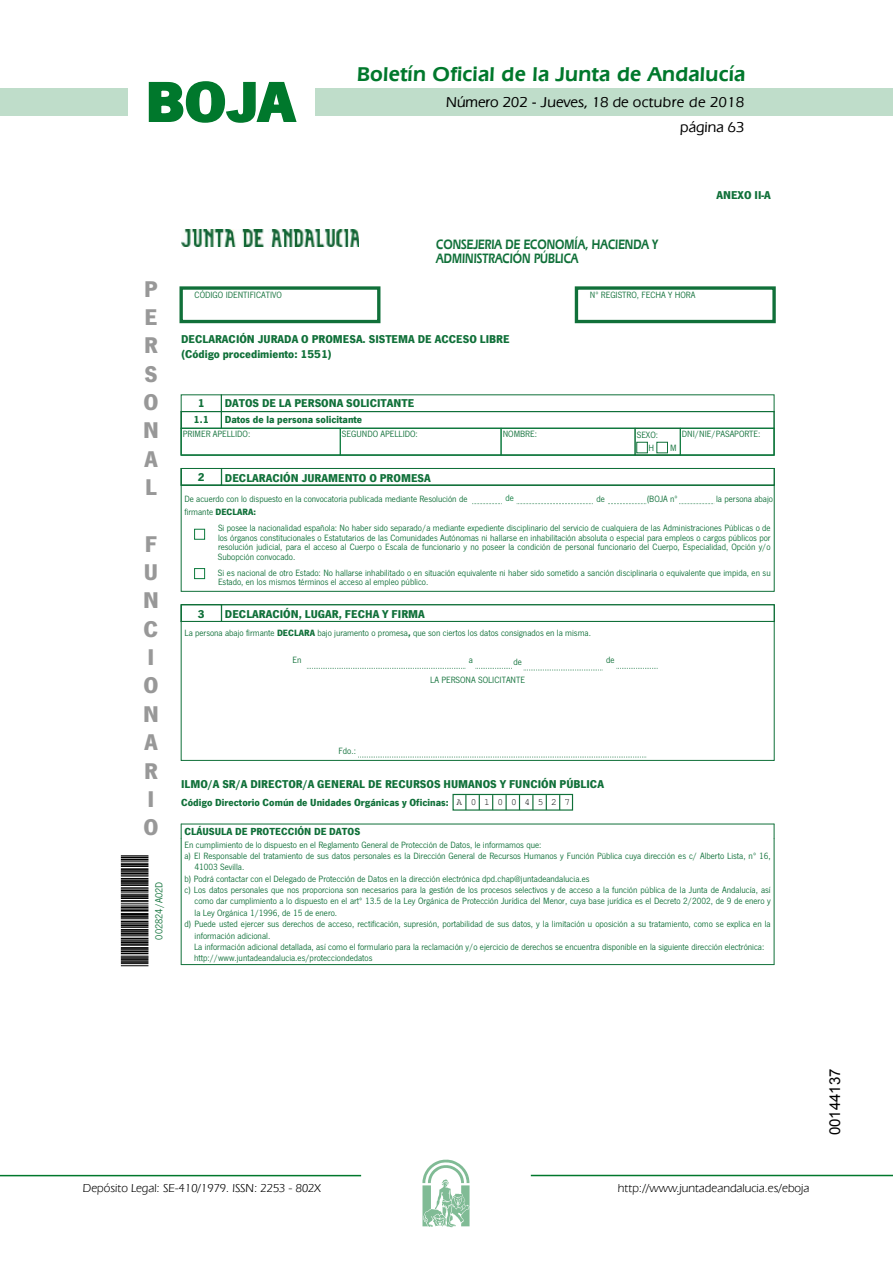
<style>
.page{position:relative;width:893px;height:1263px;background:#fff}
.page>*{position:absolute;margin:0;border:0;box-sizing:border-box;transform-origin:0 0}
.t1{font:700 57.75px "News Got T";color:#00782c;scale:1.14 1}
.t2{font:700 23.55px/28.3px "News Got T";color:#989898;text-align:justify}
.t3{font:600 21px "Eras IT Cby BT";letter-spacing:.01em;color:#00782c}
.t4{font:500 15px/24.5px "Eras IT Cby BT";color:#000;text-align:right}
.t5{font:15px "Arial";color:#000}
.t6{font:600 14.1px/14.1px "Eras IT Cby BT";color:#107039;scale:.8 1}
.t7{font:12px "Eras IT Cby BT";color:#000}
.t8{font:700 11.85px/14.1px "News Got T";color:#107039}
.t9{font:700 10.65px "News Got T";color:#107039}
.t10{font:10.65px "News Got T";color:#0f7139}
.t11{font:9.45px/9.4px "News Got T";color:#107039}
.t12{font:9.45px "Courier New";letter-spacing:.82em;color:#000}
.t13{font:9.45px "News Got T";color:#0d7b3e}
.s1{font-weight:700}
</style>
<div class="page">
<div style="left:315px;top:88px;width:577px;height:28px;background:#bfddca"></div>
<div style="left:0;top:88px;width:128px;height:28px;background:#bfddca"></div>
<hr style="left:0;top:1175px;width:361px;height:1px;background:#00782c">
<svg style="left:422px;top:1159px;width:47px;height:68px"></svg>
<hr style="left:531px;top:1175px;width:361px;height:1px;background:#00782c">
<svg style="left:148px;top:81px;width:149px;height:42px"></svg>
<img style="left:181px;top:229px;width:178px;height:18px">
<div style="left:179px;top:286px;width:201px;height:37px;border:3px solid #107039"></div>
<div style="left:574px;top:286px;width:201px;height:37px;border:3px solid #107039"></div>
<svg style="left:180px;top:411px;width:595px;height:45px"></svg>
<div style="left:221px;top:411px;width:553px;height:18px;border:1px solid #107039"></div>
<div style="left:181px;top:428px;width:159px;height:27px;border:1px solid #0d7b3e"></div>
<div style="left:340px;top:428px;width:161px;height:27px;border:1px solid #0d7b3e"></div>
<div style="left:501px;top:428px;width:134px;height:27px;border:1px solid #0d7b3e"></div>
<div style="left:634px;top:428px;width:46px;height:27px;border:1px solid #107039"></div>
<div style="left:636px;top:442px;width:11px;height:11px;background:#fff"></div>
<div style="left:636px;top:442px;width:11px;height:11px;border:1px solid #107039"></div>
<div style="left:656px;top:442px;width:11px;height:11px;background:#fff"></div>
<div style="left:656px;top:442px;width:11px;height:11px;border:1px solid #107039"></div>
<div style="left:680px;top:428px;width:94px;height:27px;border:1px solid #0d7b3e"></div>
<svg style="left:180px;top:468px;width:595px;height:18px"></svg>
<div style="left:221px;top:468px;width:553px;height:18px;border:1px solid #107039"></div>
<div style="left:181px;top:485px;width:593px;height:107px;border:1px solid #107039"></div>
<svg style="left:472px;top:503px;width:30px;height:1px"></svg>
<svg style="left:517px;top:503px;width:76px;height:1px"></svg>
<svg style="left:608px;top:503px;width:39px;height:1px"></svg>
<svg style="left:679px;top:503px;width:35px;height:1px"></svg>
<div style="left:194px;top:529px;width:11px;height:11px;border:1px solid #0d7b3e"></div>
<div style="left:194px;top:568px;width:11px;height:11px;border:1px solid #0d7b3e"></div>
<svg style="left:180px;top:604px;width:595px;height:18px"></svg>
<div style="left:221px;top:604px;width:553px;height:18px;border:1px solid #107039"></div>
<div style="left:181px;top:621px;width:593px;height:140px;border:1px solid #107039"></div>
<svg style="left:307px;top:668px;width:159px;height:1px"></svg>
<svg style="left:475px;top:668px;width:37px;height:1px"></svg>
<svg style="left:523px;top:670px;width:79px;height:1px"></svg>
<svg style="left:616px;top:668px;width:41px;height:1px"></svg>
<svg style="left:358px;top:757px;width:289px;height:1px"></svg>
<hr style="left:181px;top:824px;width:593px;height:1px;background:#107039">
<svg style="left:773px;top:824px;width:1px;height:14px"></svg>
<svg style="left:181px;top:824px;width:1px;height:14px"></svg>
<hr style="left:181px;top:964px;width:593px;height:1px;background:#107039">
<hr style="left:773px;top:838px;width:1px;height:127px;background:#107039">
<hr style="left:181px;top:838px;width:1px;height:127px;background:#107039">
<svg style="left:121px;top:888px;width:27px;height:78px;background:#515151"></svg>
<hr style="left:121px;top:884px;width:27px;height:2px;background:#000">
<hr style="left:121px;top:882px;width:27px;height:2px;background:#000">
<svg style="left:121px;top:856px;width:27px;height:26px"></svg>
<div style="left:452px;top:794px;width:121px;height:17px;border:1px solid #107039"></div>
<svg style="left:465px;top:795px;width:1px;height:15px"></svg>
<svg style="left:478px;top:795px;width:2px;height:15px"></svg>
<svg style="left:492px;top:795px;width:1px;height:15px"></svg>
<svg style="left:505px;top:795px;width:1px;height:15px"></svg>
<svg style="left:519px;top:795px;width:1px;height:15px"></svg>
<svg style="left:532px;top:795px;width:1px;height:15px"></svg>
<svg style="left:545px;top:795px;width:2px;height:15px"></svg>
<svg style="left:559px;top:795px;width:1px;height:15px"></svg>
<h1 class="t1" style="left:145px;top:68px;width:133px">BOJA</h1>
<h3 class="t3" style="left:357px;top:62px;width:390px">Boletín Oficial de la Junta de Andalucía</h3>
<h3 class="t4" style="left:446px;top:90px;width:300px">Número 202 - Jueves, 18 de octubre de 2018 página 63</h3>
<h3 class="t6" style="left:436px;top:237px;width:278px">CONSEJERIA DE ECONOMÍA, HACIENDA Y<br>ADMINISTRACIÓN PÚBLICA</h3>
<p class="t8" style="left:716px;top:188px;width:56px">ANEXO II-A</p>
<h2 class="t2" style="left:143px;top:274px;width:17px">P E R S O N A L</h2>
<h2 class="t2" style="left:143px;top:530px;width:17px;text-align:left">F<br>U<br>N<br>C<br>I<br>O<br>N<br>A<br>R<br>I<br>O</h2>
<p class="t10" style="left:153px;top:940px;width:59px;rotate:-90deg">002824/A02D</p>
<p class="t11" style="left:194px;top:290px;width:89px">CÓDIGO IDENTIFICATIVO</p>
<p class="t11" style="left:590px;top:290px;width:107px">Nº REGISTRO, FECHA Y HORA</p>
<p class="t8" style="left:181px;top:332px;width:330px">DECLARACIÓN JURADA O PROMESA. SISTEMA DE ACCESO LIBRE (Código procedimiento: 1551)</p>
<p class="t8" style="left:198px;top:396px;width:8px">1</p>
<p class="t8" style="left:225px;top:396px;width:191px">DATOS DE LA PERSONA SOLICITANTE</p>
<p class="t9" style="left:194px;top:413px;width:17px">1.1</p>
<p class="t9" style="left:225px;top:413px;width:139px">Datos de la persona solicitante</p>
<p class="t11" style="left:183px;top:429px;width:69px">PRIMER APELLIDO:</p>
<p class="t11" style="left:342px;top:429px;width:77px">SEGUNDO APELLIDO:</p>
<p class="t11" style="left:502px;top:429px;width:36px">NOMBRE:</p>
<p class="t11" style="left:648px;top:429px;width:11px;line-height:12.3px;text-indent:-12px">SEXO:<br>H</p>
<p class="t11" style="left:682px;top:429px;width:80px">DNI/NIE/PASAPORTE:</p>
<p class="t11" style="left:670px;top:443px;width:8px">M</p>
<p class="t8" style="left:198px;top:470px;width:8px">2</p>
<p class="t8" style="left:225px;top:471px;width:207px">DECLARACIÓN JURAMENTO O PROMESA</p>
<p class="t11" style="left:184px;top:494px;width:284px">De acuerdo con lo dispuesto en la convocatoria publicada mediante Resolución de</p>
<p class="t13" style="left:505px;top:493px;width:10px">de</p>
<p class="t11" style="left:596px;top:494px;width:10px">de</p>
<p class="t11" style="left:646px;top:494px;width:32px">(BOJA nº</p>
<p class="t11" style="left:716px;top:494px;width:58px">la persona abajo</p>
<p class="t11" style="left:218px;top:503px;width:554px;line-height:16.8px;text-indent:-33px">firmante <span class="s1">DECLARA:<br></span>Si posee la nacionalidad española: No haber sido separado/a mediante expediente disciplinario del servicio de cualquiera de las Administraciones Públicas o de</p>
<p class="t11" style="left:218px;top:533px;width:554px;text-align:justify">los órganos constitucionales o Estatutarios de las Comunidades Autónomas ni hallarse en inhabilitación absoluta o especial para empleos o cargos públicos por resolución judicial, para el acceso al Cuerpo o Escala de funcionario y no poseer la condición de personal funcionario del Cuerpo, Especialidad, Opción y/o Subopción convocado.</p>
<p class="t11" style="left:218px;top:568px;width:554px">Si es nacional de otro Estado: No hallarse inhabilitado o en situación equivalente ni haber sido sometido a sanción disciplinaria o equivalente que impida, en su<br>Estado, en los mismos términos el acceso al empleo público.</p>
<p class="t8" style="left:198px;top:607px;width:8px">3</p>
<p class="t8" style="left:225px;top:607px;width:201px">DECLARACIÓN, LUGAR, FECHA Y FIRMA</p>
<p class="t11" style="left:184px;top:628px;width:408px">La persona abajo firmante <span class="s1">DECLARA</span> bajo juramento o promesa<span class="s1">,</span> que son ciertos los datos consignados en la misma.</p>
<p class="t11" style="left:292px;top:656px;width:11px">En</p>
<p class="t11" style="left:469px;top:656px;width:6px">a</p>
<p class="t11" style="left:513px;top:657px;width:10px">de</p>
<p class="t11" style="left:606px;top:656px;width:10px">de</p>
<p class="t11" style="left:430px;top:675px;width:96px">LA PERSONA SOLICITANTE</p>
<p class="t11" style="left:338px;top:746px;width:19px">Fdo.:</p>
<p class="t8" style="left:181px;top:777px;width:424px">ILMO/A SR/A DIRECTOR/A GENERAL DE RECURSOS HUMANOS Y FUNCIÓN PÚBLICA</p>
<p class="t9" style="left:181px;top:796px;width:269px">Código Directorio Común de Unidades Orgánicas y Oficinas:</p>
<p class="t9" style="left:184px;top:825px;width:177px">CLÁUSULA DE PROTECCIÓN DE DATOS</p>
<p class="t11" style="left:184px;top:840px;width:358px">En cumplimiento de lo dispuesto en el Reglamento General de Protección de Datos, le informamos que:</p>
<p class="t11" style="left:184px;top:851px;width:587px">a) El Responsable del tratamiento de sus datos personales es la Dirección General de Recursos Humanos y Función Püblica cuya dirección es c/ Alberto Lista, nº 16,</p>
<p class="t11" style="left:194px;top:863px;width:51px">41003 Sevilla.</p>
<p class="t11" style="left:184px;top:874px;width:406px">b) Podrá contactar con el Delegado de Protección de Datos en la dirección electrónica dpd.chap@juntadeandalucia.es</p>
<p class="t11" style="left:184px;top:885px;width:587px">c) Los datos personales que nos proporciona son necesarios para la gestión de los procesos selectivos y de acceso a la función pública de la Junta de Andalucía, así</p>
<p class="t11" style="left:194px;top:897px;width:577px">como dar cumplimiento a lo dispuesto en el artº 13.5 de la Ley Orgánica de Protección Jurídica del Menor, cuya base jurídica es el Decreto 2/2002, de 9 de enero y</p>
<p class="t11" style="left:195px;top:908px;width:144px">la Ley Orgánica 1/1996, de 15 de enero.</p>
<p class="t11" style="left:184px;top:919px;width:587px">d) Puede usted ejercer sus derechos de acceso, rectificación, supresión, portabilidad de sus datos, y la limitación u oposición a su tratamiento, como se explica en la</p>
<p class="t11" style="left:195px;top:931px;width:77px">información adicional.</p>
<p class="t11" style="left:194px;top:942px;width:572px">La información adicional detallada, así como el formulario para la reclamación y/o ejercicio de derechos se encuentra disponible en la siguiente dirección electrónica:</p>
<p class="t11" style="left:194px;top:953px;width:180px">http://www.juntadeandalucia.es/protecciondedatos</p>
<p class="t12" style="left:456px;top:796px;width:115px">A01004527</p>
<p class="t7" style="left:83px;top:1181px;width:239px">Depósito Legal: SE-410/1979. ISSN: 2253 - 802X</p>
<p class="t7" style="left:618px;top:1181px;width:193px">http://www.juntadeandalucia.es/eboja</p>
<h3 class="t5" style="left:825px;top:1135px;width:68px;rotate:-90deg">00144137</h3>
</div>
